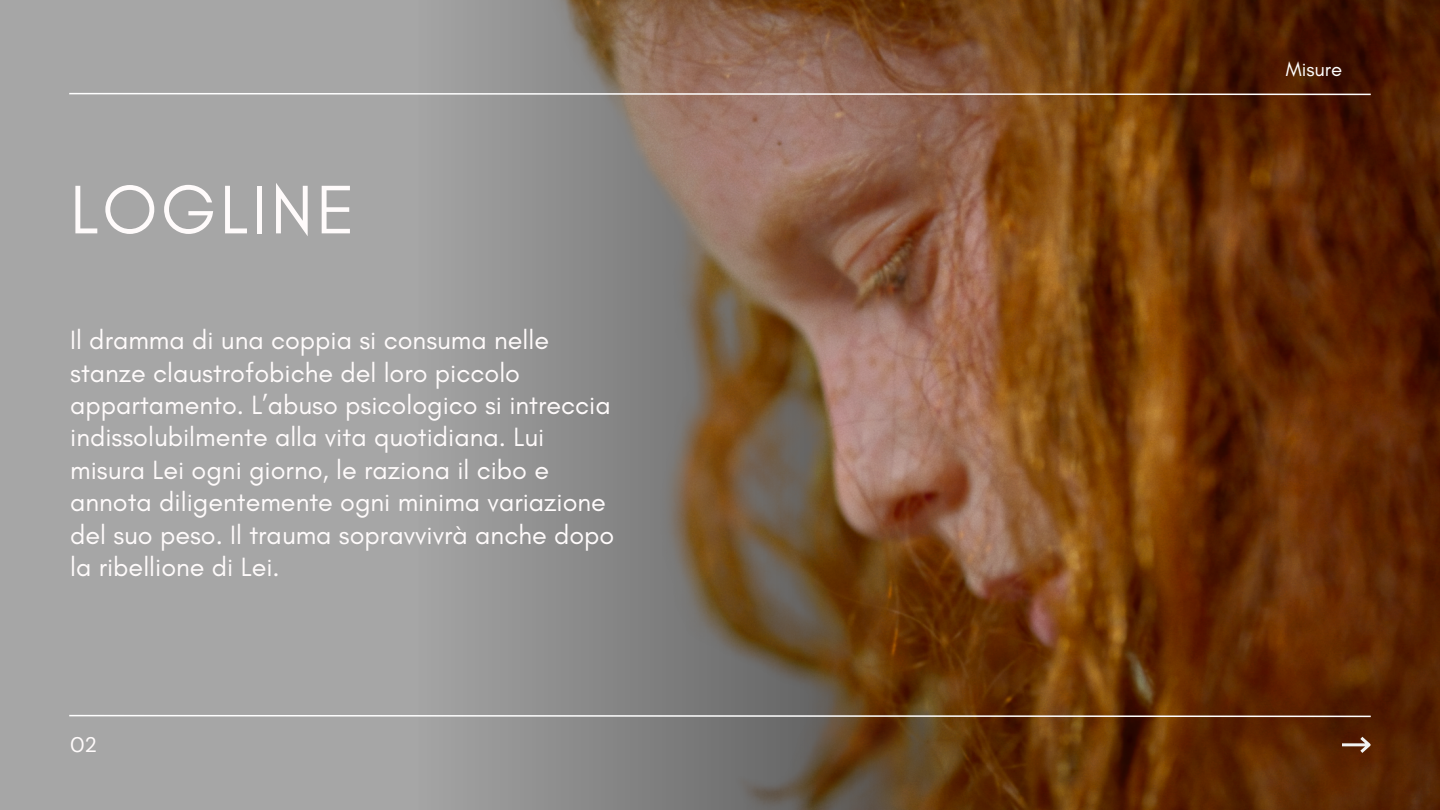
<style>
.page{position:relative;width:1440px;height:810px;background:#fff}
.page>*{position:absolute;margin:0;border:0;box-sizing:border-box;transform-origin:0 0}
.t1{font:70px "Glacial Indifference";letter-spacing:.05em;color:#fffbfb}
.t2{font:27px/32.4px "Glacial Indifference";color:#fffbfb}
.t3{font:21px "DM Sans";color:#fffbfb}
.t4{font:20.3px "Glacial Indifference";color:#fff}
</style>
<div class="page">
<img style="left:0;top:0;width:1440px;height:810px">
<svg style="left:68px;top:714px;width:1304px;height:4px"></svg>
<svg style="left:68px;top:92px;width:1304px;height:4px"></svg>
<svg style="left:1342px;top:737px;width:29px;height:16px"></svg>
<p class="t1" style="left:70px;top:167px;width:287px">LOGLINE</p>
<p class="t2" style="left:70px;top:324px;width:546px">Il dramma di una coppia si consuma nelle stanze claustrofobiche del loro piccolo appartamento. L’abuso psicologico si intreccia indissolubilmente alla vita quotidiana. Lui misura Lei ogni giorno, le raziona il cibo e annota diligentemente ogni minima variazione del suo peso. Il trauma sopravvivrà anche dopo la ribellione di Lei.</p>
<p class="t3" style="left:70px;top:731px;width:28px">02</p>
<p class="t4" style="left:1286px;top:57px;width:58px">Misure</p>
</div>
